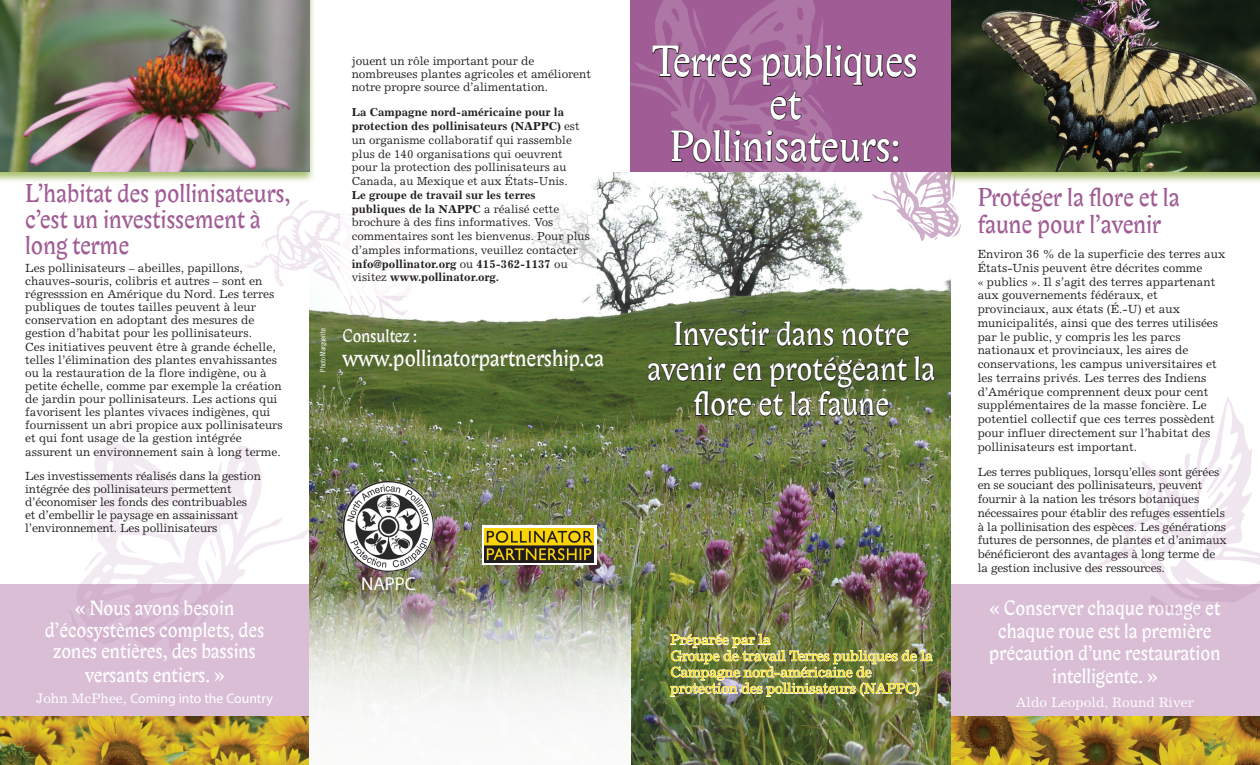
<style>
.page{position:relative;width:1260px;height:765px;background:#fff}
.page>*{position:absolute;margin:0;border:0;box-sizing:border-box;transform-origin:0 0}
.Bibloni_head{font:42.5px/42.5px "Biblon ITC";letter-spacing:-.01em;color:#fff;text-align:center}
.Bibloni_head-2{font:32.5px/35px "Biblon ITC";color:#fff;text-align:center}
.Bibloni_head-3{font:25px/26.2px "Biblon ITC";color:#a05d95}
.Bibloni_small_head{font:22.5px "Biblon ITC";color:#fff}
.Bibloni_small_head-2{font:20px/22.5px "Biblon ITC";color:#fff;text-align:center}
.Bibloni_small_head-3{font:18.75px "Myriad Pro";color:#fff}
.Bibloni_small_head-4{font:17.5px "Biblon ITC";letter-spacing:-.005em;color:#fff}
.t1{font:14.38px/16.2px "Excelsior";letter-spacing:-.02em;color:#ffdc01}
.Bibloni_small_head-5{font:13.75px "Myriad Pro";color:#fff}
.Bibloni_small_head-6{font:13.75px "Excelsior";color:#fff}
.Excelsior_body{font:11.88px/13.8px "Excelsior";color:#231f20}
.Paragraph_Style_2{font:11.88px/13.1px "Excelsior";letter-spacing:-.015em;color:#231f20}
.Excelsior_body_no_sp{font:11.5px/13.8px "Excelsior";color:#231f20}
.t2{font:7.5px "Trade Gothic LT Cond Eighteen";letter-spacing:-.01em;color:#fff}
.s1{font-family:"Excelsior"}
.s2{font-weight:700}
</style>
<div class="page">
<div style="left:0;top:584px;width:1260px;height:181px;background:#d9bed5"></div>
<img style="left:0;top:716px;width:309px;height:49px">
<img style="left:951px;top:716px;width:309px;height:49px">
<svg style="left:70px;top:610px;width:6px;height:20px"></svg>
<svg style="left:76px;top:443px;width:233px;height:212px"></svg>
<svg style="left:133px;top:643px;width:9px;height:9px"></svg>
<img style="left:309px;top:178px;width:642px;height:587px">
<div style="left:0;top:0;width:316px;height:184px;background:#8baa3e;opacity:.75"></div>
<img style="left:0;top:0;width:309px;height:171px">
<svg style="left:673px;top:321px;width:97px;height:26px;background:#45532c"></svg>
<svg style="left:776px;top:320px;width:134px;height:27px;background:#47562b"></svg>
<svg style="left:647px;top:355px;width:289px;height:62px;background:#4d5c2f"></svg>
<div style="left:943px;top:0;width:317px;height:184px;background:#8baa3e;opacity:.75"></div>
<img style="left:951px;top:0;width:309px;height:171px">
<img style="left:670px;top:611px;width:263px;height:86px">
<div style="left:630px;top:0;width:321px;height:171px;background:#a05d95"></div>
<svg style="left:608px;top:0;width:223px;height:194px"></svg>
<svg style="left:651px;top:8px;width:101px;height:93px"></svg>
<svg style="left:760px;top:19px;width:157px;height:102px"></svg>
<svg style="left:670px;top:129px;width:291px;height:112px"></svg>
<svg style="left:244px;top:200px;width:196px;height:139px"></svg>
<div style="left:341px;top:43px;width:256px;height:252px;background:#fff"></div>
<svg style="left:1087px;top:397px;width:173px;height:218px"></svg>
<svg style="left:309px;top:588px;width:322px;height:177px;background:#dddfd6"></svg>
<svg style="left:482px;top:525px;width:114px;height:40px"></svg>
<img style="left:485px;top:528px;width:109px;height:34px">
<img style="left:343px;top:481px;width:63px;height:91px">
<p class="Bibloni_head-3" style="left:25px;top:181px;width:267px">L’habitat des pollinisateurs, c’est un investissement à long terme</p>
<p class="Excelsior_body" style="left:25px;top:261px;width:259px;line-height:13.1px">Les pollinisateurs – abeilles, papillons, chauves-souris, colibris et autres – sont en régresssion en Amérique du Nord. Les terres publiques de toutes tailles peuvent à leur conservation en adoptant des mesures de gestion d’habitat pour les pollinisateurs.<br>Ces initiatives peuvent être à grande échelle, telles l’élimination des plantes envahissantes ou la restauration de la flore indigène, ou à petite échelle, comme par exemple la création de jardin pour pollinisateurs. Les actions qui favorisent les plantes vivaces indigènes, qui fournissent un abri propice aux pollinisateurs et qui font usage de la gestion intégrée assurent un environnement sain à long terme.</p>
<p class="Paragraph_Style_2" style="left:25px;top:469px;width:237px">Les investissements réalisés dans la gestion intégrée des pollinisateurs permettent d’économiser les fonds des contribuables<br>et d’embellir le paysage en assainissant l’environnement. Les pollinisateurs</p>
<p class="Bibloni_small_head-2" style="left:45px;top:599px;width:221px;line-height:21.2px">« Nous avons besoin d’écosystèmes complets, des zones entières, des bassins</p>
<p class="Bibloni_small_head-2" style="left:85px;top:664px;width:141px">versants entiers. »</p>
<p class="Bibloni_small_head-5" style="left:36px;top:690px;width:238px"><span class="s1">John McPhee,</span> Coming into the Country</p>
<p class="Paragraph_Style_2" style="left:352px;top:54px;width:241px">jouent un rôle important pour de nombreuses plantes agricoles et améliorent notre propre source d’alimentation.</p>
<p class="Excelsior_body_no_sp" style="left:352px;top:105px;width:229px"><span class="s2">La Campagne nord-américaine pour la protection des pollinisateurs (NAPPC)</span> est un organisme collaboratif qui rassemble plus de 140 organisations qui oeuvrent pour la protection des pollinisateurs au Canada, au Mexique et aux États-Unis.</p>
<p class="Excelsior_body_no_sp" style="left:352px;top:188px;width:240px"><span class="s2">Le groupe de travail sur les terres publiques de la NAPPC</span> a réalisé cette brochure à des fins informatives. Vos commentaires sont les bienvenus. Pour plus d’amples informations, veuillez contacter <span class="s2">info@pollinator.org</span> ou <span class="s2">415-362-1137</span> ou visitez <span class="s2">www.pollinator.org.</span></p>
<p class="t2" style="left:318px;top:372px;width:45px;rotate:-90deg">Photo Marguerite</p>
<p class="Bibloni_small_head-4" style="left:343px;top:326px;width:76px">Consultez :</p>
<p class="Bibloni_small_head" style="left:343px;top:345px;width:263px">www.pollinatorpartnership.ca</p>
<p class="Bibloni_small_head-3" style="left:361px;top:572px;width:56px">NAPPC</p>
<p class="Bibloni_head" style="left:652px;top:43px;width:267px">Terres publiques et</p>
<p class="Bibloni_head" style="left:670px;top:128px;width:232px">Pollinisateurs:</p>
<p class="Bibloni_head-2" style="left:647px;top:318px;width:290px">Investir dans notre avenir en protégeant la flore et la faune</p>
<p class="t1" style="left:670px;top:631px;width:102px">Préparée par la</p>
<p class="t1" style="left:670px;top:647px;width:264px">Groupe de travail Terres publiques de la<br>Campagne nord-américaine de protection des pollinisateurs (NAPPC)</p>
<p class="Bibloni_head-3" style="left:978px;top:185px;width:204px;line-height:27.5px">Protéger la flore et la faune pour l’avenir</p>
<p class="Excelsior_body" style="left:978px;top:247px;width:249px">Environ 36 % de la superficie des terres aux États-Unis peuvent être décrites comme<br>« publics ». Il s’agit des terres appartenant aux gouvernements fédéraux, et provinciaux, aux états (É.-U) et aux municipalités, ainsi que des terres utilisées par le public, y compris les les parcs nationaux et provinciaux, les aires de conservations, les campus universitaires et les terrains privés. Les terres des Indiens d’Amérique comprennent deux pour cent supplémentaires de la masse foncière. Le potentiel collectif que ces terres possèdent pour influer directement sur l’habitat des pollinisateurs est important.</p>
<p class="Excelsior_body" style="left:978px;top:465px;width:251px">Les terres publiques, lorsqu’elles sont gérées en se souciant des pollinisateurs, peuvent fournir à la nation les trésors botaniques nécessaires pour établir des refuges essentiels à la pollinisation des espèces. Les générations futures de personnes, de plantes et d’animaux bénéficieront des avantages à long terme de la gestion inclusive des ressources.</p>
<p class="Bibloni_small_head-2" style="left:989px;top:598px;width:233px">« Conserver chaque rouage et chaque roue est la première précaution d’une restauration intelligente. »</p>
<p class="Bibloni_small_head-6" style="left:1016px;top:694px;width:179px">Aldo Leopold, Round River</p>
</div>
